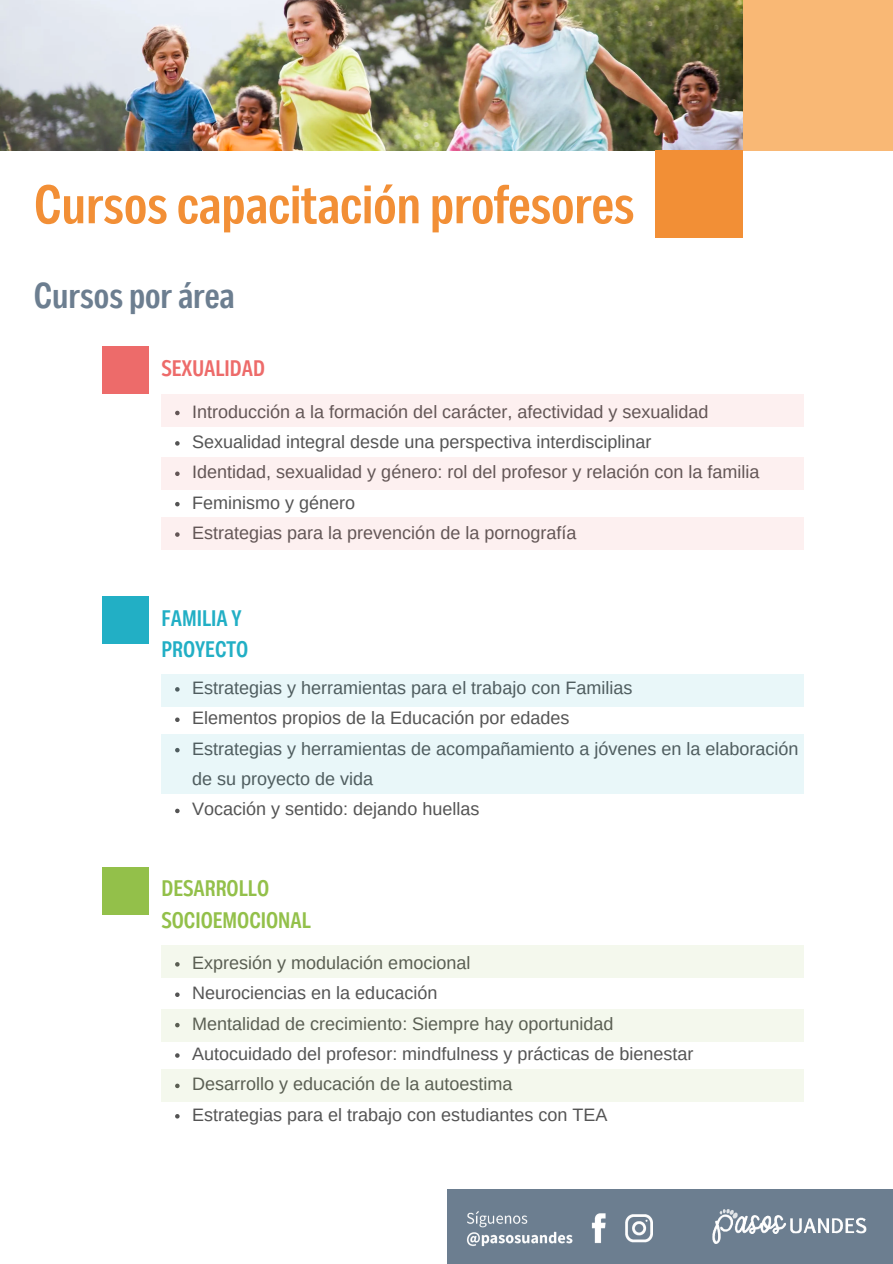
<style>
.page{position:relative;width:893px;height:1264px;background:#fff}
.page>*{position:absolute;margin:0;border:0;box-sizing:border-box;transform-origin:0 0}
.t1{font:700 54px "Body Text Slim";color:#f28f36}
.t2{font:700 36px "Body Text Slim";color:#6c7e90}
.t3{font:700 22.5px/31.5px "Body Text Slim";color:#93c04a}
.t4{font:700 22.5px/31.5px "Body Text Slim";color:#22afc5}
.t5{font:700 22.5px "Body Text Slim";color:#ed6b6a}
.t6{font:18px/30.3px "Arimo";color:#545454}
</style>
<div class="page">
<div style="left:447px;top:1188px;width:445px;height:75px;background:#6c7e90"></div>
<img style="left:467px;top:1211px;width:185px;height:36px">
<img style="left:712px;top:1209px;width:155px;height:35px">
<img style="left:1px;top:0;width:741px;height:151px">
<div style="left:655px;top:151px;width:87px;height:87px;background:#f28f36"></div>
<div style="left:742px;top:0;width:150px;height:151px;background:#f9b875"></div>
<div style="left:102px;top:346px;width:46px;height:47px;background:#ed6b6a"></div>
<div style="left:102px;top:867px;width:46px;height:47px;background:#93c04a"></div>
<div style="left:102px;top:596px;width:46px;height:47px;background:#22afc5"></div>
<svg style="left:175px;top:717px;width:4px;height:5px"></svg>
<svg style="left:175px;top:808px;width:4px;height:5px"></svg>
<div style="left:161px;top:733px;width:643px;height:60px;background:#e9f7f9"></div>
<div style="left:161px;top:673px;width:643px;height:33px;background:#e9f7f9"></div>
<svg style="left:175px;top:441px;width:4px;height:4px"></svg>
<svg style="left:175px;top:502px;width:4px;height:4px"></svg>
<div style="left:161px;top:457px;width:643px;height:33px;background:#fdf0f0"></div>
<div style="left:161px;top:393px;width:643px;height:33px;background:#fdf0f0"></div>
<div style="left:161px;top:517px;width:643px;height:33px;background:#fdf0f0"></div>
<svg style="left:175px;top:992px;width:4px;height:4px"></svg>
<svg style="left:175px;top:1053px;width:4px;height:4px"></svg>
<svg style="left:175px;top:1114px;width:4px;height:4px"></svg>
<div style="left:161px;top:1008px;width:643px;height:33px;background:#f4f8ed"></div>
<div style="left:161px;top:944px;width:643px;height:33px;background:#f4f8ed"></div>
<div style="left:161px;top:1068px;width:643px;height:33px;background:#f4f8ed"></div>
<p class="t1" style="left:34px;top:173px;width:602px">Cursos capacitación profesores</p>
<p class="t2" style="left:34px;top:275px;width:202px">Cursos por área</p>
<p class="t5" style="left:161px;top:354px;width:105px">SEXUALIDAD</p>
<p class="t6" style="left:192px;top:396px;width:517px">Introducción a la formación del carácter, afectividad y sexualidad</p>
<p class="t6" style="left:192px;top:426px;width:461px">Sexualidad integral desde una perspectiva interdisciplinar</p>
<p class="t6" style="left:192px;top:457px;width:568px">Identidad, sexualidad y género: rol del profesor y relación con la familia</p>
<p class="t6" style="left:192px;top:487px;width:164px">Feminismo y género</p>
<p class="t6" style="left:192px;top:517px;width:385px">Estrategias para la prevención de la pornografía</p>
<p class="t4" style="left:161px;top:604px;width:88px">FAMILIA Y<br>PROYECTO</p>
<p class="t6" style="left:192px;top:672px;width:441px">Estrategias y herramientas para el trabajo con Familias</p>
<p class="t6" style="left:192px;top:703px;width:379px">Elementos propios de la Educación por edades</p>
<p class="t6" style="left:192px;top:733px;width:608px">Estrategias y herramientas de acompañamiento a jóvenes en la elaboración de su proyecto de vida</p>
<p class="t6" style="left:192px;top:794px;width:289px">Vocación y sentido: dejando huellas</p>
<p class="t3" style="left:161px;top:874px;width:151px">DESARROLLO<br>SOCIOEMOCIONAL</p>
<p class="t6" style="left:192px;top:947px;width:280px">Expresión y modulación emocional</p>
<p class="t6" style="left:192px;top:977px;width:247px">Neurociencias en la educación</p>
<p class="t6" style="left:192px;top:1008px;width:423px">Mentalidad de crecimiento: Siempre hay oportunidad</p>
<p class="t6" style="left:192px;top:1038px;width:502px">Autocuidado del profesor: mindfulness y prácticas de bienestar</p>
<p class="t6" style="left:192px;top:1068px;width:322px">Desarrollo y educación de la autoestima</p>
<p class="t6" style="left:192px;top:1099px;width:416px">Estrategias para el trabajo con estudiantes con TEA</p>
</div>
